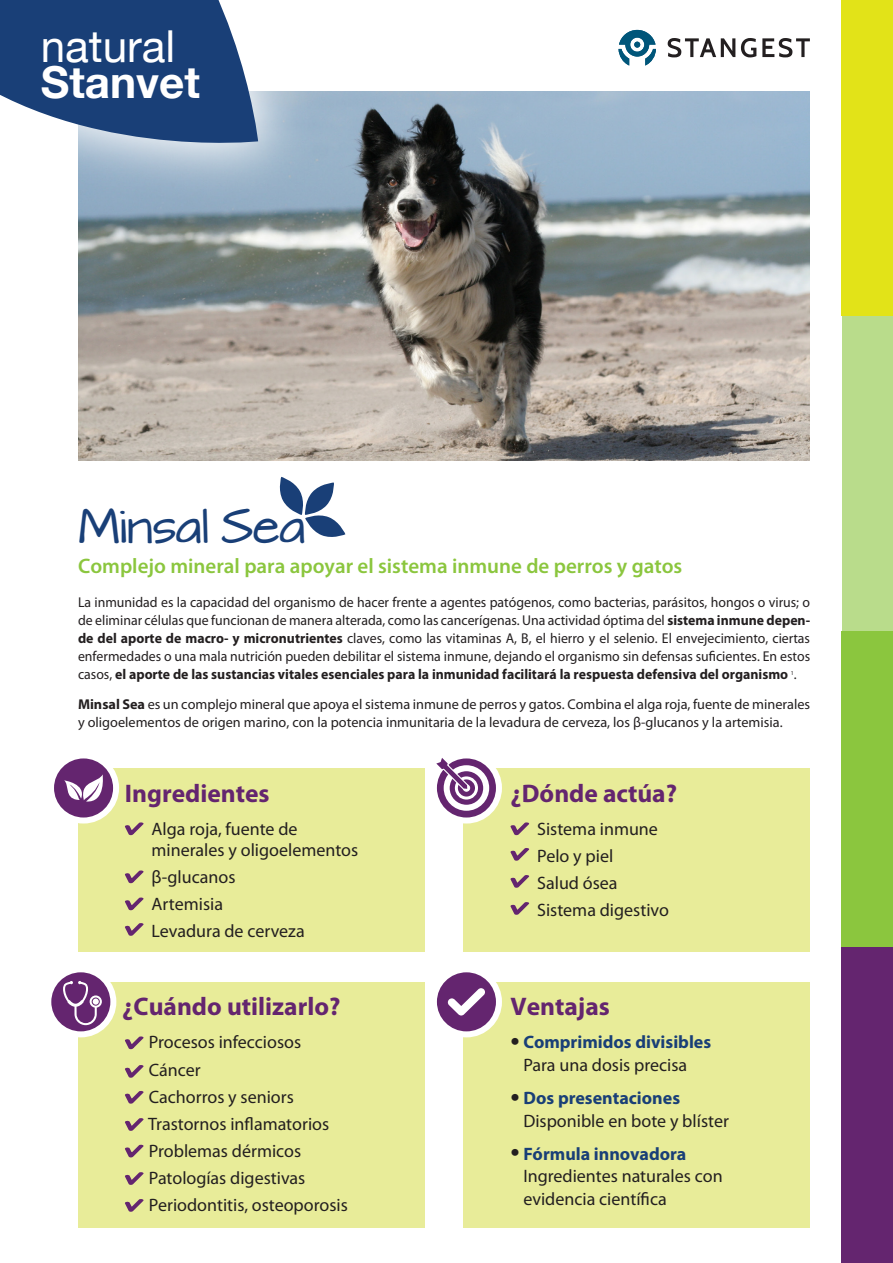
<style>
.page{position:relative;width:893px;height:1263px;background:#fff}
.page>*{position:absolute;margin:0;border:0;box-sizing:border-box;transform-origin:0 0}
.t1{font:44.1px "Helvetica Neue";color:#fff}
.t2{font:700 44.1px "Helvetica Neue";color:#fff}
.t3{font:41.1px "Architects Daughter";letter-spacing:-.005em;color:#193f77}
.t4{font:700 25.5px "Myriad Pro";color:#64256f}
.t5{font:600 21px "Myriad Pro";color:#8bc63e}
.t6{font:18px/27px "Myriad Pro";color:#231f20}
.t7{font:700 18px/22.5px "Myriad Pro";color:#193f77}
.t8{font:14.25px/18px "Myriad Pro";color:#231f20;text-align:justify}
.t9{font:6px "Myriad Pro";color:#231f20}
.s1{font-weight:700}
.s2{font-weight:400;font-size:33px;color:#231f20}
.s3{font-weight:400;color:#231f20}
.s4{font-size:33px}
.s5{font-weight:700;color:#193f77}
</style>
<div class="page">
<div style="left:842px;top:0;width:51px;height:316px;background:#e2e318"></div>
<div style="left:842px;top:631px;width:51px;height:316px;background:#8bc63e"></div>
<div style="left:842px;top:316px;width:51px;height:315px;background:#b9dc8b"></div>
<div style="left:842px;top:947px;width:51px;height:316px;background:#64256f"></div>
<img style="left:78px;top:91px;width:732px;height:370px">
<img style="left:78px;top:91px;width:242px;height:115px">
<svg style="left:0;top:0;width:258px;height:161px;background:#4b6995"></svg>
<svg style="left:279px;top:477px;width:66px;height:60px"></svg>
<div style="left:464px;top:982px;width:346px;height:245px;background:#e8ec99"></div>
<div style="left:78px;top:768px;width:346px;height:184px;background:#e8ec99"></div>
<div style="left:464px;top:768px;width:346px;height:184px;background:#e8ec99"></div>
<div style="left:431px;top:966px;width:71px;height:71px;border:12px solid #fff;border-radius:50%"></div>
<div style="left:437px;top:972px;width:59px;height:59px;background:#64256f;border-radius:50%"></div>
<svg style="left:448px;top:988px;width:37px;height:27px"></svg>
<div style="left:78px;top:982px;width:346px;height:245px;background:#e8ec99"></div>
<svg style="left:125px;top:822px;width:19px;height:13px"></svg>
<svg style="left:125px;top:870px;width:19px;height:14px"></svg>
<svg style="left:125px;top:897px;width:19px;height:14px"></svg>
<svg style="left:125px;top:923px;width:19px;height:13px"></svg>
<svg style="left:125px;top:1036px;width:19px;height:13px"></svg>
<svg style="left:125px;top:1065px;width:19px;height:13px"></svg>
<svg style="left:125px;top:1091px;width:19px;height:13px"></svg>
<svg style="left:125px;top:1118px;width:19px;height:13px"></svg>
<svg style="left:125px;top:1144px;width:19px;height:14px"></svg>
<svg style="left:125px;top:1172px;width:19px;height:13px"></svg>
<svg style="left:125px;top:1199px;width:19px;height:13px"></svg>
<svg style="left:510px;top:822px;width:20px;height:13px"></svg>
<svg style="left:510px;top:848px;width:20px;height:13px"></svg>
<svg style="left:510px;top:875px;width:20px;height:13px"></svg>
<svg style="left:510px;top:902px;width:20px;height:13px"></svg>
<div style="left:48px;top:752px;width:71px;height:71px;border:12px solid #fff;border-radius:50%"></div>
<div style="left:54px;top:758px;width:59px;height:59px;background:#64256f;border-radius:50%"></div>
<svg style="left:64px;top:774px;width:39px;height:28px"></svg>
<div style="left:45px;top:966px;width:71px;height:71px;border:12px solid #fff;border-radius:50%"></div>
<div style="left:51px;top:972px;width:59px;height:59px;background:#64256f;border-radius:50%"></div>
<svg style="left:63px;top:981px;width:39px;height:44px"></svg>
<svg style="left:92px;top:997px;width:8px;height:9px"></svg>
<div style="left:93px;top:998px;width:6px;height:7px;background:#fff;border-radius:50%"></div>
<div style="left:431px;top:752px;width:71px;height:71px;border:12px solid #fff;border-radius:50%"></div>
<svg style="left:437px;top:758px;width:59px;height:59px"></svg>
<div style="left:444px;top:765px;width:45px;height:46px;border:6px solid #fff;border-radius:50%"></div>
<div style="left:455px;top:776px;width:23px;height:23px;border:3px solid #fff;border-radius:50%"></div>
<svg style="left:431px;top:752px;width:39px;height:41px"></svg>
<svg style="left:618px;top:30px;width:38px;height:36px"></svg>
<svg style="left:668px;top:38px;width:67px;height:19px"></svg>
<svg style="left:741px;top:38px;width:15px;height:19px"></svg>
<svg style="left:762px;top:38px;width:48px;height:19px"></svg>
<h1 class="t1" style="left:41px;top:14px;width:136px">natural</h1>
<h1 class="t2" style="left:41px;top:47px;width:161px">Stanvet</h1>
<h2 class="t3" style="left:78px;top:497px;width:229px">Minsal Sea</h2>
<h3 class="t5" style="left:78px;top:555px;width:606px">Complejo mineral para apoyar el sistema inmune de perros y gatos</h3>
<p class="t8" style="left:78px;top:594px;width:734px">La inmunidad es la capacidad del organismo de hacer frente a agentes patógenos, como bacterias, parásitos, hongos o virus; o de eliminar células que funcionan de manera alterada, como las cancerígenas. Una actividad óptima del <span class="s1">sistema inmune depen&shy;de del aporte de macro- y micronutrientes</span> claves, como las vitaminas A, B, el hierro y el selenio. El envejecimiento, ciertas enfermedades o una mala nutrición pueden debilitar el sistema inmune, dejando el organismo sin defensas suficientes. En estos casos, <span class="s1">el aporte de las sustancias vitales esenciales para la inmunidad facilitará la respuesta defensiva del organismo</span> .</p>
<p class="t9" style="left:791px;top:669px;width:4px">1</p>
<p class="t8" style="left:78px;top:696px;width:734px"><span class="s1">Minsal Sea</span> es un complejo mineral que apoya el sistema inmune de perros y gatos. Combina el alga roja, fuente de minerales y oligoelementos de origen marino, con la potencia inmunitaria de la levadura de cerveza, los β-glucanos y la artemisia.</p>
<h3 class="t4" style="left:125px;top:779px;width:146px">Ingredientes</h3>
<p class="t6" style="left:152px;top:818px;width:208px;line-height:21px">Alga roja, fuente de minerales y oligoelementos</p>
<p class="t6" style="left:152px;top:863px;width:155px">β-glucanos<br>Artemisia<br>Levadura de cerveza</p>
<h3 class="t4" style="left:122px;top:992px;width:220px">¿Cuándo utilizarlo?</h3>
<p class="t6" style="left:148px;top:1029px;width:201px">Procesos infecciosos<br>Cáncer<br>Cachorros y seniors<br>Trastornos inflamatorios<br>Problemas dérmicos<br>Patologías digestivas<br>Periodontitis, osteoporosis</p>
<h3 class="t4" style="left:510px;top:779px;width:168px">¿Dónde actúa?</h3>
<p class="t6" style="left:537px;top:815px;width:133px">Sistema inmune<br>Pelo y piel<br>Salud ósea<br>Sistema digestivo</p>
<h3 class="t4" style="left:510px;top:992px;width:101px">Ventajas</h3>
<p class="t7" style="left:523px;top:1031px;width:189px;text-indent:-13px"><span class="s2">•</span> Comprimidos divisibles<br><span class="s3">Para una dosis precisa</span></p>
<p class="t6" style="left:523px;top:1087px;width:207px;line-height:22.5px;text-indent:-13px"><span class="s4">•</span> <span class="s5">Dos presentaciones<br></span>Disponible en bote y blíster</p>
<p class="t6" style="left:523px;top:1142px;width:201px;line-height:22.5px;text-indent:-13px"><span class="s4">•</span> <span class="s5">Fórmula innovadora<br></span>Ingredientes naturales con evidencia científica</p>
</div>
